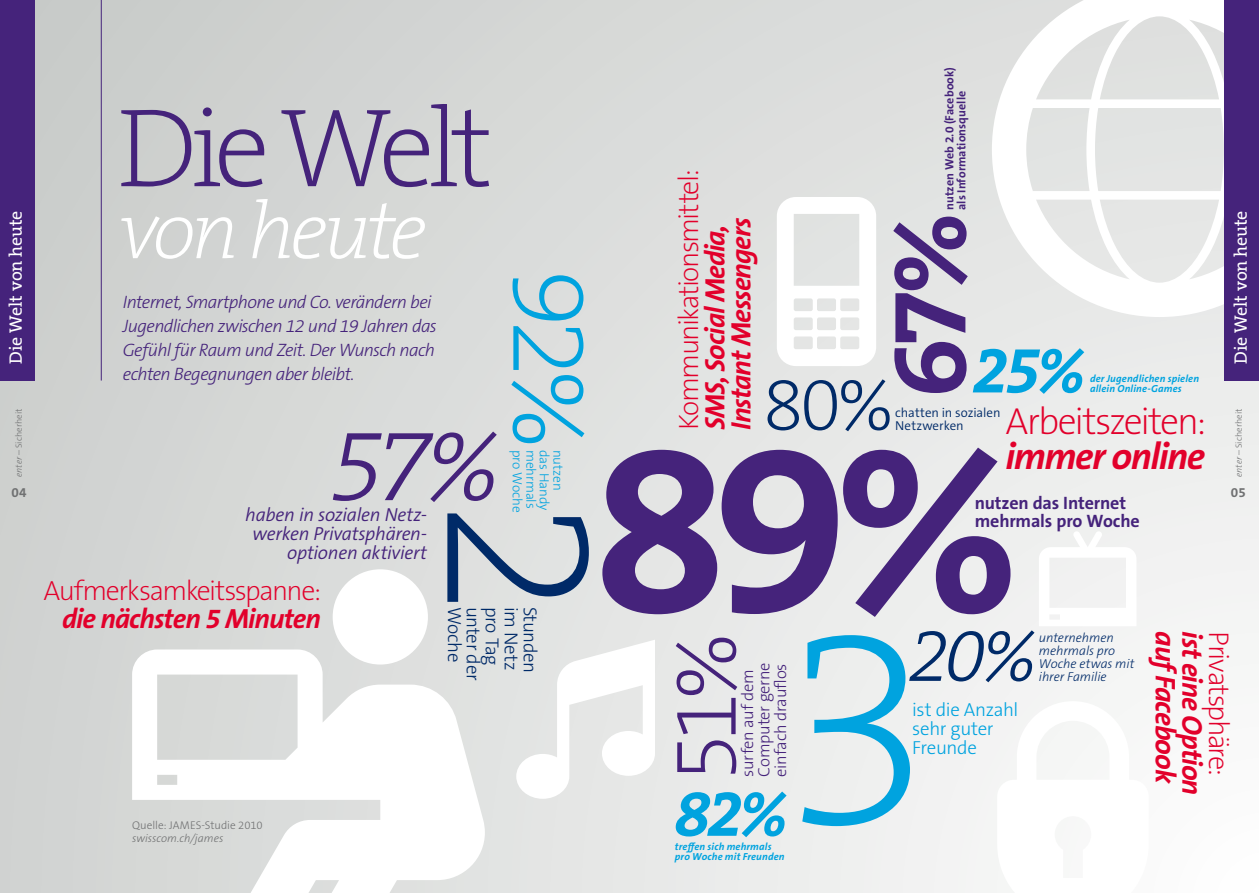
<style>
.page{position:relative;width:1259px;height:893px;background:#fff}
.page>*{position:absolute;margin:0;border:0;box-sizing:border-box;transform-origin:0 0}
.t1{font:200 287.1px "The Serif B W2";color:#00a3df}
.t2{font:700 244.8px "The Serif B W7";color:#45237b}
.t3{font:200 214.95px "The Serif B W2";color:#002a68}
.t4{font:200 112.5px "The Serif B W2";letter-spacing:-.07em;color:#45237b}
.t5{font:700 107.7px "The Serif B W7";color:#45237b}
.t6{font:200 106.5px "The Serif B W2";color:#00a3df}
.t7{font:italic 300 102.9px "The Serif B W3";color:#45237b}
.t8{font:200 89.7px "The Serif B W2";color:#45237b}
.t9{font:italic 200 81px "The Serif B W2";letter-spacing:-.055em;color:#fff}
.t10{font:200 75.75px "The Serif B W2";color:#002a68}
.t11{font:italic 300 75.75px "The Serif B W3";color:#002a68}
.t12{font:italic 700 66px "The Serif B W7";color:#00a3df}
.t13{font:200 37.8px "The Sans B W2";letter-spacing:-.055em;color:#e2002b}
.t14{font:italic 700 37.8px "The Sans B W7";letter-spacing:-.04em;color:#e2002b}
.t15{font:italic 700 28.65px "The Sans B W7";letter-spacing:-.035em;color:#e2002b}
.t16{font:200 28.65px "The Sans B W2";letter-spacing:-.05em;color:#e2002b}
.t17{font:italic 700 28.05px/26.2px "The Sans B W7";letter-spacing:-.04em;color:#e2002b}
.t18{font:200 28.05px "The Sans B W2";letter-spacing:-.055em;color:#e2002b}
.t19{font:200 27.9px "The Sans B W2";letter-spacing:-.05em;color:#e2002b}
.t20{font:italic 700 27.9px "The Sans B W7";letter-spacing:-.035em;color:#e2002b}
.t21{font:italic 300 18.9px/18.9px "The Sans B W4";letter-spacing:-.02em;color:#45237b;text-align:right}
.t22{font:300 18.9px "The Sans B W3";letter-spacing:-.02em;color:#002a68}
.t23{font:300 18.9px/18.9px "The Sans B W3";letter-spacing:-.02em;color:#00a3df}
.t24{font:italic 300 18px/24px "The Sans B W3";letter-spacing:-.04em;color:#45237b}
.t25{font:700 18px/18px "The Sans B W7";letter-spacing:-.005em;color:#45237b}
.t26{font:18px "The Serif B W5 Plain";letter-spacing:-.01em;color:#fff}
.t27{font:300 16.5px/16.5px "The Sans B W3";letter-spacing:-.015em;color:#45237b}
.t28{font:300 13.5px "The Sans B W3";letter-spacing:-.005em;color:#00a3df}
.t29{font:700 13.5px "The Sans B W7";color:#707172}
.t30{font:italic 300 12.9px/12.9px "The Sans B W3";letter-spacing:-.005em;color:#002a68}
.t31{font:300 12.9px/12.9px "The Sans B W4";letter-spacing:-.005em;color:#002a68}
.t32{font:700 12px/12px "The Sans B W7";letter-spacing:.01em;color:#45237b}
.t33{font:300 11.25px "The Sans B W3";color:#707172}
.t34{font:italic 300 11.25px "The Sans B W3";color:#707172}
.t35{font:italic 700 10.35px/10.4px "The Sans B W7";letter-spacing:.015em;color:#00a3df}
.t36{font:300 9px "The Sans B W3";letter-spacing:.01em;color:#707172}
.s1{font-style:italic}
</style>
<div class="page">
<div style="left:0;top:0;width:1259px;height:893px;background:linear-gradient(to right,#cbcdcc,#f4f5f4)"></div>
<div style="left:0;top:0;width:34px;height:381px;background:#45237b"></div>
<hr style="left:101px;top:0;width:1px;height:381px;background:#45237b">
<svg style="left:516px;top:640px;width:139px;height:159px"></svg>
<svg style="left:777px;top:197px;width:99px;height:169px"></svg>
<svg style="left:132px;top:569px;width:353px;height:324px"></svg>
<svg style="left:1039px;top:531px;width:97px;height:95px"></svg>
<svg style="left:997px;top:701px;width:151px;height:192px"></svg>
<svg style="left:992px;top:0;width:233px;height:317px;fill:#e5e6e5"></svg>
<div style="left:1225px;top:0;width:34px;height:381px;background:#45237b"></div>
<p class="t32" style="left:943px;top:210px;width:145px;rotate:-90deg">nutzen Web 2.0 (Facebook) als Informationsquelle</p>
<h3 class="t4" style="left:118px;top:76px;width:377px">Die Welt</h3>
<h3 class="t9" style="left:118px;top:179px;width:311px">von heute</h3>
<h3 class="t18" style="left:670px;top:430px;width:262px;rotate:-90deg">Kommunikationsmittel:</h3>
<p class="t26" style="left:4px;top:364px;width:155px;rotate:-90deg">Die Welt von heute</p>
<p class="t26" style="left:1229px;top:364px;width:155px;rotate:-90deg">Die Welt von heute</p>
<h3 class="t5" style="left:857px;top:397px;width:186px;rotate:-90deg">67%</h3>
<h3 class="t17" style="left:702px;top:430px;width:214px;rotate:-90deg">SMS, Social Media,<br>Instant Messengers</h3>
<h3 class="t6" style="left:617px;top:269px;width:181px;rotate:90deg">92%</h3>
<p class="t24" style="left:123px;top:290px;width:315px">Internet, Smartphone und Co. verändern bei Jugendlichen zwischen 12 und 19 Jahren das Gefühl für Raum und Zeit. Der Wunsch nach echten Begegnungen aber bleibt.</p>
<h3 class="t12" style="left:972px;top:328px;width:114px">25%</h3>
<p class="t35" style="left:1090px;top:373px;width:111px">der Jugendlichen spielen allein Online-Games</p>
<h3 class="t10" style="left:762px;top:356px;width:132px">80%</h3>
<h3 class="t13" style="left:1005px;top:397px;width:202px">Arbeitszeiten:</h3>
<h3 class="t14" style="left:1005px;top:433px;width:201px">immer online</h3>
<p class="t31" style="left:895px;top:406px;width:107px">chatten in sozialen<br>Netzwerken</p>
<p class="t36" style="left:13px;top:477px;width:70px;rotate:-90deg"><span class="s1">enter</span> – Sicherheit</p>
<p class="t36" style="left:1233px;top:477px;width:70px;rotate:-90deg"><span class="s1">enter</span> – Sicherheit</p>
<h3 class="t7" style="left:328px;top:399px;width:173px">57%</h3>
<h2 class="t2" style="left:592px;top:366px;width:429px">89%</h2>
<p class="t28" style="left:526px;top:450px;width:64px;rotate:90deg">pro Woche</p>
<p class="t28" style="left:539px;top:450px;width:60px;rotate:90deg">mehrmals</p>
<p class="t28" style="left:553px;top:450px;width:63px;rotate:90deg">das Handy</p>
<p class="t28" style="left:566px;top:450px;width:43px;rotate:90deg">nutzen</p>
<p class="t29" style="left:11px;top:483px;width:17px">04</p>
<p class="t29" style="left:1231px;top:483px;width:16px">05</p>
<p class="t25" style="left:974px;top:494px;width:167px">nutzen das Internet mehrmals pro Woche</p>
<p class="t21" style="left:245px;top:506px;width:183px">haben in sozialen Netz&shy;werken Privatsphären&shy;optionen aktiviert</p>
<h3 class="t3" style="left:657px;top:499px;width:120px;rotate:90deg">2</h3>
<h3 class="t19" style="left:44px;top:573px;width:279px">Aufmerksamkeitsspanne:</h3>
<h3 class="t20" style="left:62px;top:601px;width:260px">die nächsten 5 Minuten</h3>
<p class="t22" style="left:466px;top:607px;width:57px;rotate:90deg">Woche</p>
<p class="t22" style="left:485px;top:607px;width:75px;rotate:90deg">unter der</p>
<p class="t22" style="left:504px;top:607px;width:60px;rotate:90deg">pro Tag</p>
<p class="t22" style="left:523px;top:607px;width:65px;rotate:90deg">im Netz</p>
<p class="t22" style="left:542px;top:607px;width:68px;rotate:90deg">Stunden</p>
<h3 class="t11" style="left:908px;top:607px;width:130px">20%</h3>
<h3 class="t15" style="left:1183px;top:631px;width:154px;rotate:90deg">aufFacebook</h3>
<h3 class="t15" style="left:1210px;top:631px;width:165px;rotate:90deg">ist eine Option</h3>
<h3 class="t16" style="left:1237px;top:631px;width:146px;rotate:90deg">Privatsphäre:</h3>
<p class="t30" style="left:1039px;top:631px;width:97px">unternehmen mehrmals pro<br>Woche etwas mit ihrer Familie</p>
<h1 class="t1" style="left:777px;top:544px;width:159px">3</h1>
<h3 class="t8" style="left:648px;top:782px;width:150px;rotate:-90deg">51%</h3>
<p class="t27" style="left:739px;top:777px;width:116px;rotate:-90deg">surfen auf dem<br>Computer gerne einfach drauflos</p>
<p class="t23" style="left:912px;top:701px;width:108px">ist die Anzahl sehr guter<br>Freunde</p>
<h3 class="t12" style="left:674px;top:771px;width:115px">82%</h3>
<p class="t33" style="left:132px;top:818px;width:132px">Quelle: JAMES-Studie 2010</p>
<p class="t34" style="left:132px;top:832px;width:93px">swisscom.ch/james</p>
<p class="t35" style="left:675px;top:841px;width:111px">treffen sich mehrmals pro Woche mit Freunden</p>
</div>
